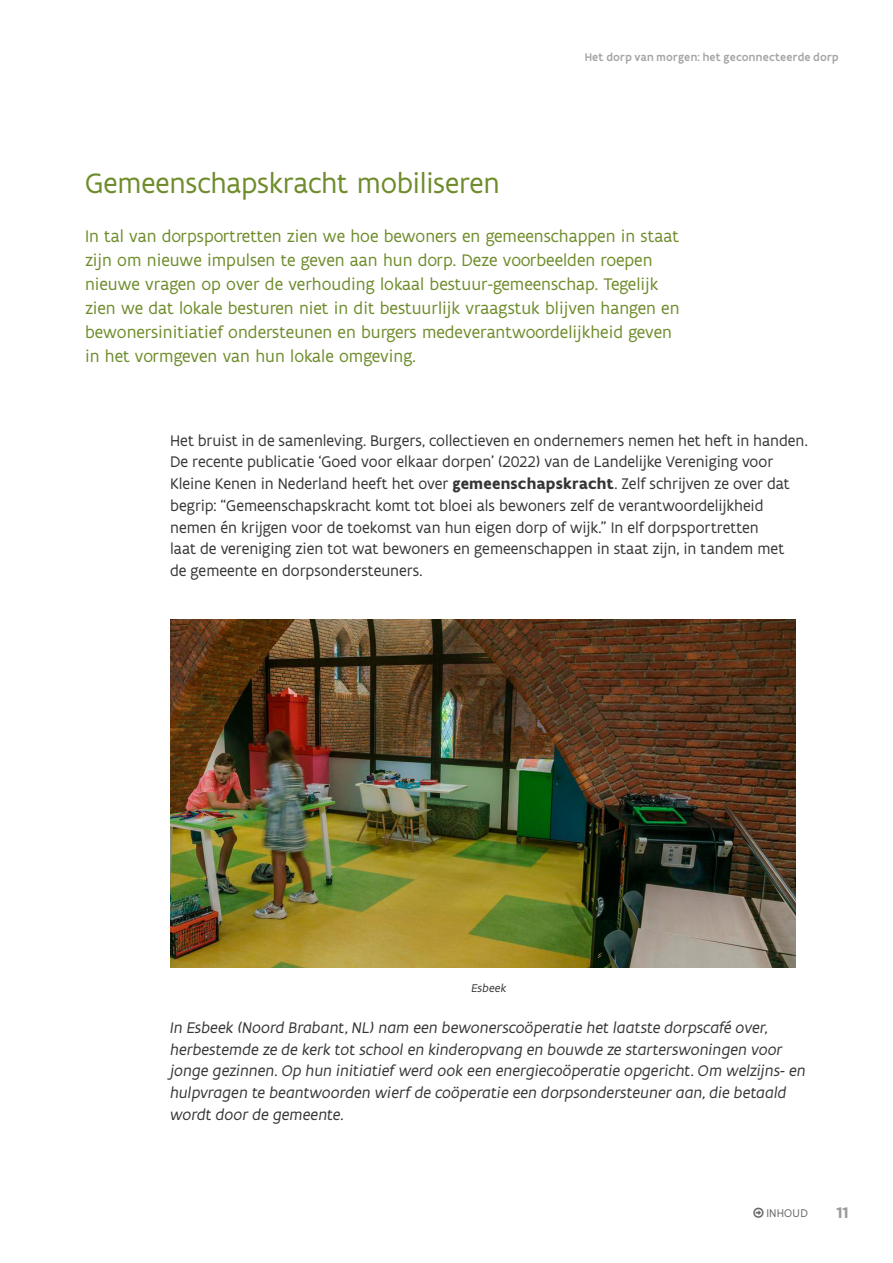
<style>
.page{position:relative;width:893px;height:1263px;background:#fff}
.page>*{position:absolute;margin:0;border:0;box-sizing:border-box;transform-origin:0 0}
.t1{font:30px "Flanders Art Sans";letter-spacing:-.01em;color:#6e8c2b}
.t2{font:18px/24px "Flanders Art Sans";color:#6e8c2b}
.t3{font:16.5px/21.8px "Flanders Art Sans";color:#373636}
.t4{font:italic 16.5px/21.8px "Flanders Art Sans";color:#373636}
.t5{font:700 16.5px "Flanders Art Sans";color:#9d9d9c}
.t6{font:500 12px "Flanders Art Sans";letter-spacing:.025em;color:#a6a5a5}
.t7{font:12px "Flanders Art Sans";letter-spacing:.01em;color:#676766}
.t8{font:italic 12px "Flanders Art Sans";letter-spacing:.015em;color:#373636}
.s1{font-weight:700}
</style>
<div class="page">
<img style="left:170px;top:620px;width:625px;height:348px">
<p class="t6" style="left:585px;top:49px;width:256px">Het dorp van morgen: het geconnecteerde dorp</p>
<h1 class="t1" style="left:85px;top:164px;width:416px">Gemeenschapskracht mobiliseren</h1>
<p class="t2" style="left:85px;top:225px;width:596px">In tal van dorpsportretten zien we hoe bewoners en gemeenschappen in staat zijn om nieuwe impulsen te geven aan hun dorp. Deze voorbeelden roepen nieuwe vragen op over de verhouding lokaal bestuur-gemeenschap. Tegelijk zien we dat lokale besturen niet in dit bestuurlijk vraagstuk blijven hangen en bewonersinitiatief ondersteunen en burgers medeverantwoordelijkheid geven in het vormgeven van hun lokale omgeving.</p>
<p class="t3" style="left:170px;top:430px;width:639px">Het bruist in de samenleving. Burgers, collectieven en ondernemers nemen het heft in handen.<br>De recente publicatie ‘Goed voor elkaar dorpen’ (2022) van de Landelijke Vereniging voor Kleine Kenen in Nederland heeft het over <span class="s1">gemeenschapskracht</span>. Zelf schrijven ze over dat begrip: “Gemeenschapskracht komt tot bloei als bewoners zelf de verantwoordelijkheid nemen én krijgen voor de toekomst van hun eigen dorp of wijk.” In elf dorpsportretten<br>laat de vereniging zien tot wat bewoners en gemeenschappen in staat zijn, in tandem met<br>de gemeente en dorpsondersteuners.</p>
<p class="t8" style="left:471px;top:981px;width:37px">Esbeek</p>
<p class="t4" style="left:170px;top:1016px;width:637px">In Esbeek (Noord Brabant, NL) nam een bewonerscoöperatie het laatste dorpscafé over, herbestemde ze de kerk tot school en kinderopvang en bouwde ze starterswoningen voor jonge gezinnen. Op hun initiatief werd ook een energiecoöperatie opgericht. Om welzijns- en hulpvragen te beantwoorden wierf de coöperatie een dorpsondersteuner aan, die betaald wordt door de gemeente.</p>
<p class="t7" style="left:766px;top:1206px;width:43px">INHOUD</p>
<p class="t5" style="left:836px;top:1202px;width:14px">11</p>
</div>
